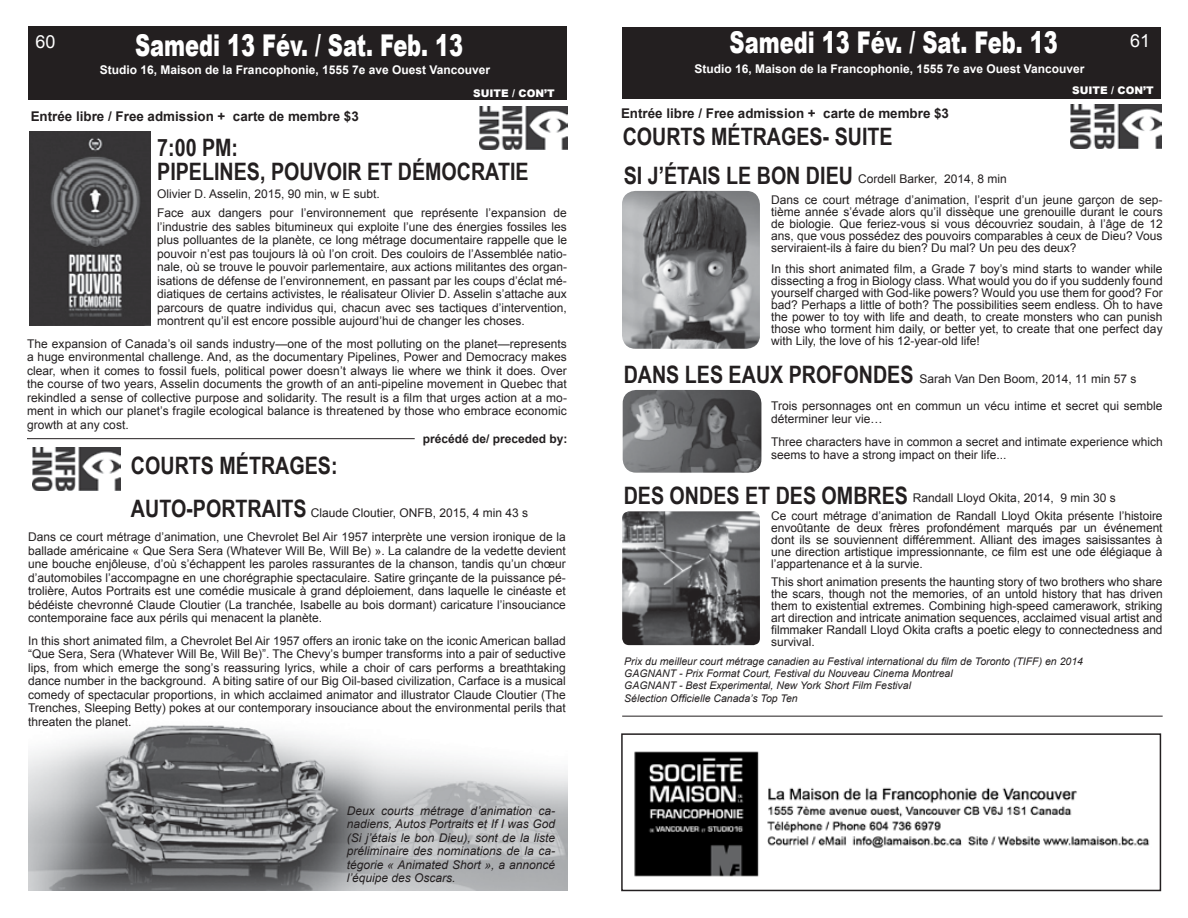
<style>
.page{position:relative;width:1188px;height:918px;background:#fff}
.page>*{position:absolute;margin:0;border:0;box-sizing:border-box;transform-origin:0 0}
.t1{font:900 30px "Arial";color:#fff;scale:.7 1}
.t2{font:27px "Fusi Wide Normal";letter-spacing:.01em;color:#fff;scale:.7 1}
.t3{font:700 24px/24px "Arial Narrow";color:#231f20}
.t4{font:18px "Arial";color:#fff}
.t5{font:700 13.35px "Arial";color:#231f20}
.t6{font:12px/13.5px "Arial";color:#231f20;text-align:justify}
.t7{font:italic 12px/13.5px "Arial";color:#231f20;text-align:justify}
.t8{font:700 12px "Arial";color:#fff}
.t9{font:700 12px "Arial";color:#231f20}
.t10{font:italic 10.5px/12px "Arial";color:#231f20}
.t11{font:900 10.5px "Arial";color:#fff}
.s1{font-family:"Arial Narrow";font-weight:700;font-size:24px}
</style>
<div class="page">
<div style="left:28px;top:27px;width:539px;height:73px;background:#231f20"></div>
<hr style="left:27px;top:438px;width:388px;height:1px;background:#231f20">
<img style="left:29px;top:131px;width:121px;height:195px">
<img style="left:480px;top:107px;width:88px;height:42px">
<img style="left:28px;top:725px;width:540px;height:166px">
<img style="left:32px;top:448px;width:88px;height:42px">
<div style="left:621px;top:733px;width:540px;height:158px;border:2px solid #231f20"></div>
<img style="left:634px;top:751px;width:516px;height:125px">
<img style="left:1071px;top:104px;width:91px;height:44px">
<img style="left:622px;top:191px;width:138px;height:158px">
<img style="left:623px;top:390px;width:138px;height:83px">
<hr style="left:622px;top:716px;width:541px;height:1px;background:#231f20">
<img style="left:622px;top:511px;width:138px;height:134px">
<div style="left:622px;top:27px;width:539px;height:72px;background:#231f20"></div>
<h3 class="t4" style="left:36px;top:30px;width:22px">60</h3>
<h1 class="t1" style="left:135px;top:23px;width:470px">Samedi 13 Fév. / Sat. Feb. 13</h1>
<p class="t8" style="left:100px;top:62px;width:392px">Studio 16, Maison de la Francophonie, 1555 7e ave Ouest Vancouver</p>
<p class="t11" style="left:473px;top:86px;width:83px">SUITE / CON’T</p>
<h2 class="t2" style="left:332px;top:29px;width:325px">FRENCH FILM FESTIVAL</h2>
<p class="t5" style="left:31px;top:107px;width:330px">Entrée libre / Free admission + carte de membre $3</p>
<h3 class="t3" style="left:157px;top:135px;width:373px">7:00 PM:<br>PIPELINES, POUVOIR ET DÉMOCRATIE</h3>
<p class="t6" style="left:157px;top:207px;width:411px">Face aux dangers pour l’environnement que représente l’expansion de l’industrie des sables bitumineux qui exploite l’une des énergies fossiles les plus polluantes de la planète, ce long métrage documentaire rappelle que le pouvoir n’est pas toujours là où l’on croit. Des couloirs de l’Assemblée natio&shy;nale, où se trouve le pouvoir parlementaire, aux actions militantes des organ&shy;isations de défense de l’environnement, en passant par les coups d’éclat mé&shy;diatiques de certains activistes, le réalisateur Olivier D. Asselin s’attache aux parcours de quatre individus qui, chacun avec ses tactiques d’intervention, montrent qu’il est encore possible aujourd’hui de changer les choses.</p>
<p class="t6" style="left:27px;top:337px;width:541px">The expansion of Canada’s oil sands industry—one of the most polluting on the planet—represents a huge environmental challenge. And, as the documentary Pipelines, Power and Democracy makes clear, when it comes to fossil fuels, political power doesn’t always lie where we think it does. Over the course of two years, Asselin documents the growth of an anti-pipeline movement in Quebec that rekindled a sense of collective purpose and solidarity. The result is a film that urges action at a mo&shy;ment in which our planet’s fragile ecological balance is threatened by those who embrace economic growth at any cost.</p>
<p class="t6" style="left:157px;top:188px;width:224px">Olivier D. Asselin, 2015, 90 min, w E subt.</p>
<h3 class="t3" style="left:131px;top:452px;width:208px">COURTS MÉTRAGES:</h3>
<p class="t9" style="left:423px;top:430px;width:146px">précédé de/ preceded by:</p>
<p class="t6" style="left:28px;top:500px;width:539px;line-height:24.5px;text-indent:103px"><span class="s1">AUTO-PORTRAITS</span> Claude Cloutier, ONFB, 2015, 4 min 43 s<br>Dans ce court métrage d’animation, une Chevrolet Bel Air 1957 interprète une version ironique de la</p>
<p class="t6" style="left:28px;top:544px;width:539px">ballade américaine « Que Sera Sera (Whatever Will Be, Will Be) ». La calandre de la vedette devient une bouche enjôleuse, d’où s’échappent les paroles rassurantes de la chanson, tandis qu’un chœur d’automobiles l’accompagne en une chorégraphie spectaculaire. Satire grinçante de la puissance pé&shy;trolière, Autos Portraits est une comédie musicale à grand déploiement, dans laquelle le cinéaste et bédéiste chevronné Claude Cloutier (La tranchée, Isabelle au bois dormant) caricature l’insouciance contemporaine face aux périls qui menacent la planète.</p>
<p class="t6" style="left:28px;top:634px;width:539px">In this short animated film, a Chevrolet Bel Air 1957 offers an ironic take on the iconic American ballad “Que Sera, Sera (Whatever Will Be, Will Be)”. The Chevy’s bumper transforms into a pair of seductive lips, from which emerge the song’s reassuring lyrics, while a choir of cars performs a breathtaking dance number in the background. A biting satire of our Big Oil-based civilization, Carface is a musical comedy of spectacular proportions, in which acclaimed animator and illustrator Claude Cloutier (The Trenches, Sleeping Betty) pokes at our contemporary insouciance about the environmental perils that threaten the planet.</p>
<p class="t7" style="left:347px;top:804px;width:210px">Deux courts métrage d’animation ca&shy;nadiens, Autos Portraits et If I was God (Si j’étais le bon Dieu), sont de la liste préliminaire des nominations de la ca&shy;tégorie « Animated Short », a annoncé l’équipe des Oscars.</p>
<h1 class="t1" style="left:730px;top:21px;width:470px">Samedi 13 Fév. / Sat. Feb. 13</h1>
<p class="t8" style="left:694px;top:61px;width:392px">Studio 16, Maison de la Francophonie, 1555 7e ave Ouest Vancouver</p>
<p class="t11" style="left:1072px;top:83px;width:83px">SUITE / CON’T</p>
<h3 class="t4" style="left:1130px;top:29px;width:22px">61</h3>
<h2 class="t2" style="left:631px;top:29px;width:325px">FRENCH FILM FESTIVAL</h2>
<p class="t5" style="left:621px;top:104px;width:330px">Entrée libre / Free admission + carte de membre $3</p>
<h3 class="t3" style="left:623px;top:123px;width:272px">COURTS MÉTRAGES- SUITE</h3>
<h3 class="t3" style="left:624px;top:162px;width:231px">SI J’ÉTAIS LE BON DIEU</h3>
<p class="t6" style="left:858px;top:172px;width:150px">Cordell Barker, 2014, 8 min</p>
<p class="t6" style="left:771px;top:194px;width:393px;line-height:12px">Dans ce court métrage d’animation, l’esprit d’un jeune garçon de sep&shy;tième année s’évade alors qu’il dissèque une grenouille durant le cours de biologie. Que feriez-vous si vous découvriez soudain, à l’âge de 12 ans, que vous possédez des pouvoirs comparables à ceux de Dieu? Vous serviraient-ils à faire du bien? Du mal? Un peu des deux?</p>
<p class="t6" style="left:771px;top:263px;width:393px;line-height:12px">In this short animated film, a Grade 7 boy’s mind starts to wander while dissecting a frog in Biology class. What would you do if you suddenly found yourself charged with God-like powers? Would you use them for good? For bad? Perhaps a little of both? The possibilities seem endless. Oh to have the power to toy with life and death, to create monsters who can punish those who torment him daily, or better yet, to create that one perfect day with Lily, the love of his 12-year-old life!</p>
<p class="t6" style="left:624px;top:372px;width:514px"><span class="s1">DANS LES EAUX PROFONDES</span> Sarah Van Den Boom, 2014, 11 min 57 s</p>
<p class="t6" style="left:771px;top:399px;width:393px">Trois personnages ont en commun un vécu intime et secret qui semble déterminer leur vie…</p>
<p class="t6" style="left:771px;top:435px;width:393px">Three characters have in common a secret and intimate experience which seems to have a strong impact on their life...</p>
<p class="t6" style="left:624px;top:492px;width:494px"><span class="s1">DES ONDES ET DES OMBRES</span> Randall Lloyd Okita, 2014, 9 min 30 s</p>
<p class="t6" style="left:771px;top:510px;width:393px;line-height:12px">Ce court métrage d’animation de Randall Lloyd Okita présente l’histoire envoûtante de deux frères profondément marqués par un événement dont ils se souviennent différemment. Alliant des images saisissantes à une direction artistique impressionnante, ce film est une ode élégiaque à l’appartenance et à la survie.</p>
<p class="t6" style="left:771px;top:576px;width:393px;line-height:12px">This short animation presents the haunting story of two brothers who share the scars, though not the memories, of an untold history that has driven them to existential extremes. Combining high-speed camerawork, striking art direction and intricate animation sequences, acclaimed visual artist and filmmaker Randall Lloyd Okita crafts a poetic elegy to connectedness and survival.</p>
<p class="t10" style="left:624px;top:655px;width:460px">Prix du meilleur court métrage canadien au Festival international du film de Toronto (TIFF) en 2014<br>GAGNANT - Prix Format Court, Festival du Nouveau Cinema Montreal<br>GAGNANT - Best Experimental, New York Short Film Festival</p>
<p class="t10" style="left:624px;top:693px;width:175px">Sélection Officielle Canada’s Top Ten</p>
</div>
